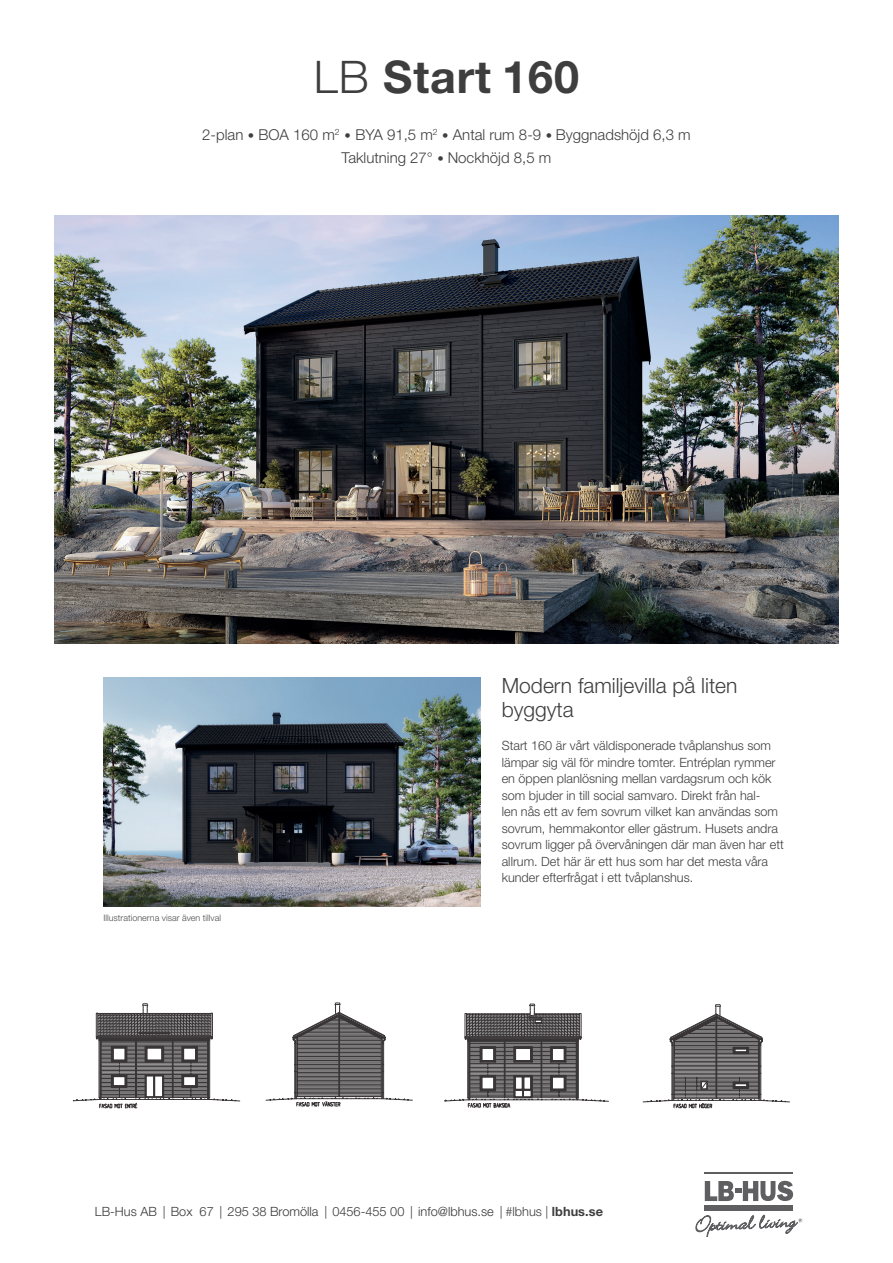
<style>
.page{position:relative;width:893px;height:1263px;background:#fff}
.page>*{position:absolute;margin:0;border:0;box-sizing:border-box;transform-origin:0 0}
.t1{font:700 45px "Helvetica Neue LT Pro";letter-spacing:.02em;color:#3e3e3f}
.t2{font:300 21px/24px "Helvetica Neue LT Pro";color:#3e3e3f}
.t3{font:300 15px/22.5px "Helvetica Neue LT Pro";color:#3e3e3f;text-align:center}
.t4{font:300 12.75px/16.5px "Helvetica Neue LT Pro";color:#3e3e3f}
.t5{font:300 12.75px "Helvetica Neue LT Pro";color:#383839}
.t6{font:300 9px "Helvetica Neue LT Pro";color:#4b4c4d}
.s1{font-weight:300}
.s2{font-size:12.75px}
.s3{color:#3e3e3f}
.s4{font-weight:700;color:#3e3e3f}
</style>
<div class="page">
<svg style="left:696px;top:1215px;width:106px;height:22px"></svg>
<svg style="left:705px;top:1180px;width:88px;height:21px"></svg>
<hr style="left:705px;top:1172px;width:88px;height:2px;background:#5f5f62">
<div style="left:705px;top:1205px;width:88px;height:5px;background:#5f5f62"></div>
<img style="left:54px;top:216px;width:785px;height:427px">
<img style="left:103px;top:677px;width:378px;height:229px">
<svg style="left:444px;top:1003px;width:346px;height:106px"></svg>
<svg style="left:265px;top:1002px;width:148px;height:105px"></svg>
<svg style="left:73px;top:1003px;width:168px;height:106px"></svg>
<h1 class="t1" style="left:314px;top:49px;width:267px"><span class="s1">LB</span> Start 160</h1>
<p class="t3" style="left:202px;top:123px;width:490px">2-plan <span class="s2">•</span> BOA 160 m<sup>2</sup> <span class="s2">•</span> BYA 91,5 m<sup>2</sup> <span class="s2">•</span> Antal rum 8-9 <span class="s2">•</span> Byggnadshöjd 6,3 m<br>Taklutning 27° <span class="s2">•</span> Nockhöjd 8,5 m</p>
<p class="t6" style="left:103px;top:912px;width:119px">Illustrationerna visar även tillval</p>
<h2 class="t2" style="left:502px;top:673px;width:237px">Modern familjevilla på liten byggyta</h2>
<p class="t4" style="left:502px;top:737px;width:283px">Start 160 är vårt väldisponerade tvåplanshus som lämpar sig väl för mindre tomter. Entréplan rymmer en öppen planlösning mellan vardagsrum och kök som bjuder in till social samvaro. Direkt från hal-<br>len nås ett av fem sovrum vilket kan användas som sovrum, hemmakontor eller gästrum. Husets andra sovrum ligger på övervåningen där man även har ett allrum. Det här är ett hus som har det mesta våra kunder efterfrågat i ett tvåplanshus.</p>
<p class="t5" style="left:95px;top:1203px;width:510px">LB-Hus AB | Box 67 | 295 38 Bromölla | 0456-455 00 | info@lbhus.se | <span class="s3">#lbhus |</span> <span class="s4">lbhus.se</span></p>
</div>
